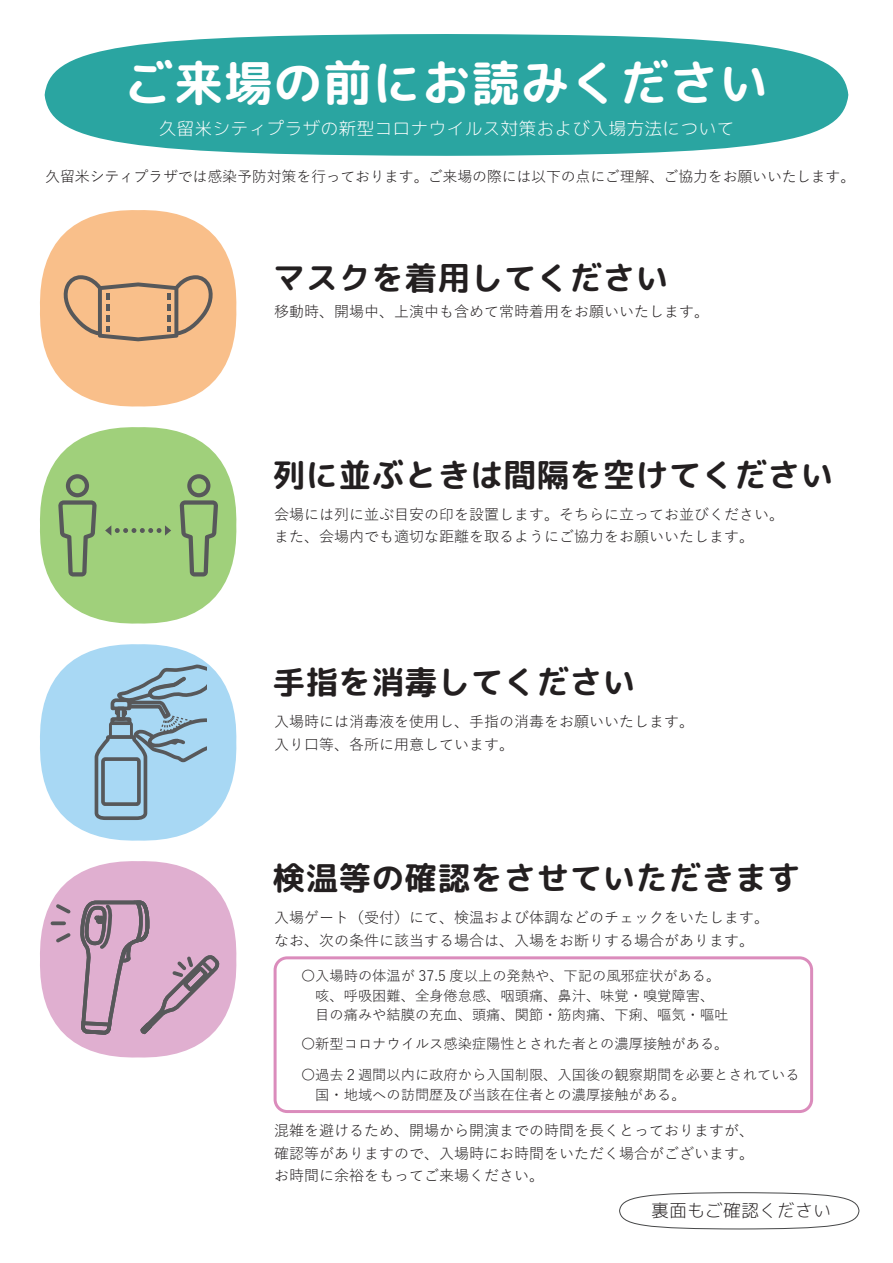
<style>
.page{position:relative;width:893px;height:1263px;background:#fff}
.page>*{position:absolute;margin:0;border:0;box-sizing:border-box;transform-origin:0 0}
.t1{font:49.5px "rounded mgenplus 2 m bold";color:#fff}
.t2{font:33px "rounded mgenplus 2 m bold";color:#231f20}
.t3{font:18px "rounded mgenplus 2 m light";color:#fff}
.t4{font:18px "rounded mgenplus 2 m light";color:#231f20}
.t5{font:15px/22.5px "Yu Gothic";color:#231f20}
.t6{font:14.25px/19.5px "Yu Gothic";color:#231f20}
</style>
<div class="page">
<svg style="left:40px;top:427px;width:197px;height:197px"></svg>
<svg style="left:45px;top:34px;width:803px;height:122px;background:#44b0ac"></svg>
<svg style="left:40px;top:210px;width:197px;height:197px"></svg>
<svg style="left:40px;top:644px;width:197px;height:197px"></svg>
<div style="left:101px;top:757px;width:40px;height:49px;border:4px solid #57585a;border-radius:2px"></div>
<div style="left:274px;top:956px;width:539px;height:157px;border:3px solid #db8cbc;border-radius:12px"></div>
<svg style="left:40px;top:861px;width:197px;height:197px"></svg>
<svg style="left:619px;top:1192px;width:241px;height:37px"></svg>
<h1 class="t1" style="left:125px;top:47px;width:645px">ご来場の前にお読みください</h1>
<p class="t3" style="left:158px;top:115px;width:578px">久留米シティプラザの新型コロナウイルス対策および入場方法について</p>
<p class="t5" style="left:45px;top:163px;width:812px">久留米シティプラザでは感染予防対策を行っております。ご来場の際には以下の点にご理解、ご協力をお願いいたします。</p>
<h2 class="t2" style="left:272px;top:254px;width:397px">マスクを着用してください</h2>
<p class="t5" style="left:274px;top:299px;width:436px">移動時、開場中、上演中も含めて常時着用をお願いいたします。</p>
<h2 class="t2" style="left:272px;top:451px;width:562px">列に並ぶときは間隔を空けてください</h2>
<p class="t5" style="left:274px;top:501px;width:511px">会場には列に並ぶ目安の印を設置します。そちらに立ってお並びください。また、会場内でも適切な距離を取るようにご協力をお願いいたします。</p>
<h2 class="t2" style="left:272px;top:658px;width:364px">手指を消毒してください</h2>
<p class="t5" style="left:274px;top:709px;width:421px">入場時には消毒液を使用し、手指の消毒をお願いいたします。入り口等、各所に用意しています。</p>
<h2 class="t2" style="left:272px;top:854px;width:529px">検温等の確認をさせていただきます</h2>
<p class="t5" style="left:274px;top:905px;width:496px">入場ゲート（受付）にて、検温および体調などのチェックをいたします。なお、次の条件に該当する場合は、入場をお断りする場合があります。</p>
<p class="t6" style="left:301px;top:964px;width:429px">〇入場時の体温が 37.5 度以上の発熱や、下記の風邪症状がある。　咳、呼吸困難、全身倦怠感、咽頭痛、鼻汁、味覚・嗅覚障害、　目の痛みや結膜の充血、頭痛、関節・筋肉痛、下痢、嘔気・嘔吐</p>
<p class="t6" style="left:301px;top:1032px;width:429px">〇新型コロナウイルス感染症陽性とされた者との濃厚接触がある。</p>
<p class="t6" style="left:301px;top:1063px;width:500px">〇過去２週間以内に政府から入国制限、入国後の観察期間を必要とされている　国・地域への訪問歴及び当該在住者との濃厚接触がある。</p>
<p class="t5" style="left:274px;top:1118px;width:481px;text-align:justify">混雑を避けるため、開場から開演までの時間を長くとっておりますが、確認等がありますので、入場時にお時間をいただく場合がございます。お時間に余裕をもってご来場ください。</p>
<p class="t4" style="left:651px;top:1197px;width:181px">裏面もご確認ください</p>
</div>
